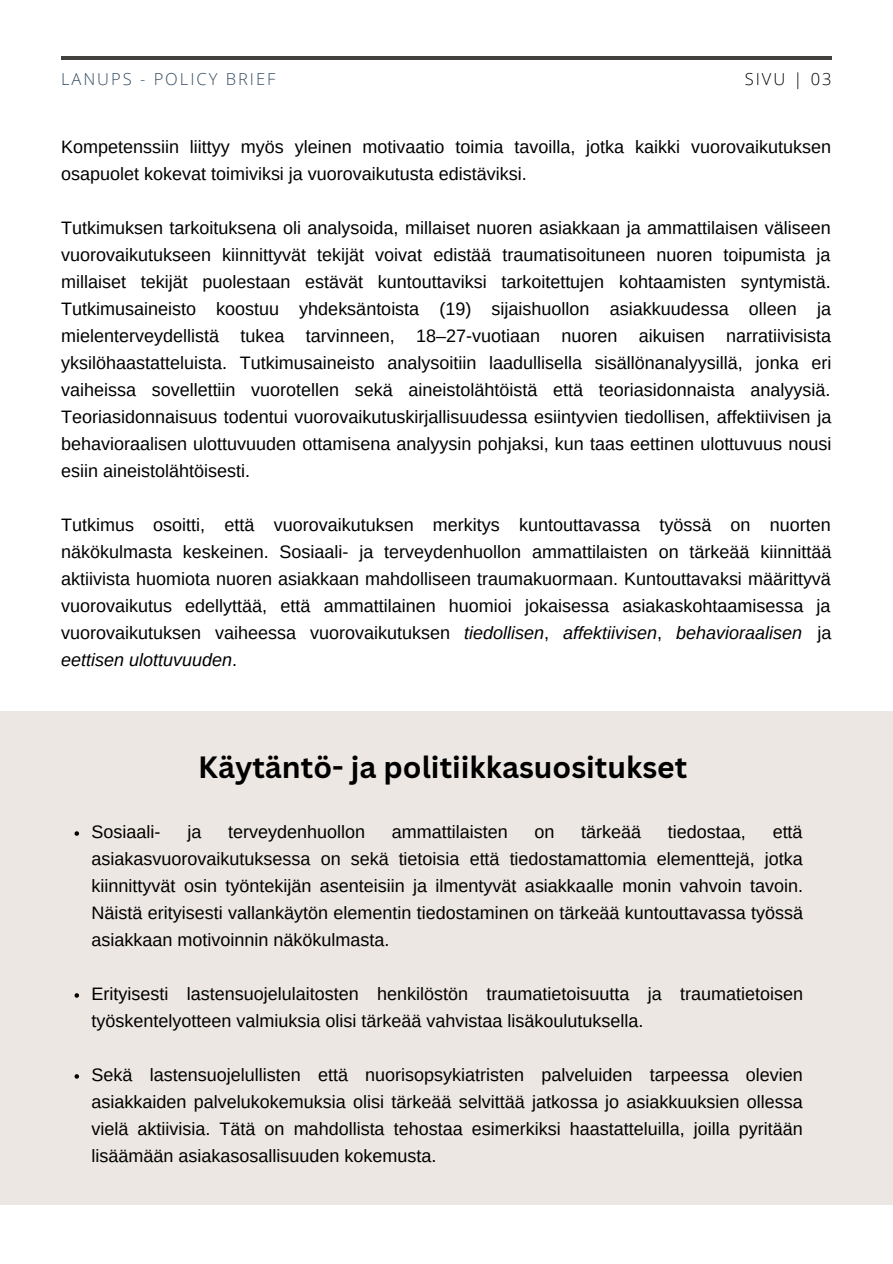
<style>
.page{position:relative;width:893px;height:1264px;background:#fff}
.page>*{position:absolute;margin:0;border:0;box-sizing:border-box;transform-origin:0 0}
.t1{font:700 30px "Canva Sans";color:#000}
.t2{font:18px/27px "Arimo";color:#000;text-align:justify}
.t3{font:300 16.5px "Open Sans";letter-spacing:.12em;color:#364d62}
.t4{font:300 16.5px "Open Sans";letter-spacing:.12em;color:#000}
.s1{font-style:italic}
</style>
<div class="page">
<hr style="left:61px;top:57px;width:770px;height:3px;background:#42413e">
<div style="left:0;top:711px;width:892px;height:493px;background:#ece7e2"></div>
<svg style="left:75px;top:831px;width:4px;height:4px"></svg>
<svg style="left:75px;top:993px;width:4px;height:4px"></svg>
<svg style="left:75px;top:1074px;width:4px;height:4px"></svg>
<p class="t3" style="left:61px;top:68px;width:216px">LANUPS - POLICY BRIEF</p>
<p class="t4" style="left:744px;top:68px;width:88px">SIVU | 03</p>
<p class="t2" style="left:61px;top:133px;width:771px">Kompetenssiin liittyy myös yleinen motivaatio toimia tavoilla, jotka kaikki vuorovaikutuksen osapuolet kokevat toimiviksi ja vuorovaikutusta edistäviksi.</p>
<p class="t2" style="left:61px;top:214px;width:771px">Tutkimuksen tarkoituksena oli analysoida, millaiset nuoren asiakkaan ja ammattilaisen väliseen vuorovaikutukseen kiinnittyvät tekijät voivat edistää traumatisoituneen nuoren toipumista ja millaiset tekijät puolestaan estävät kuntouttaviksi tarkoitettujen kohtaamisten syntymistä.<br>Tutkimusaineisto koostuu yhdeksäntoista (19) sijaishuollon asiakkuudessa olleen ja mielenterveydellistä tukea tarvinneen, 18–27-vuotiaan nuoren aikuisen narratiivisista yksilöhaastatteluista. Tutkimusaineisto analysoitiin laadullisella sisällönanalyysillä, jonka eri vaiheissa sovellettiin vuorotellen sekä aineistolähtöistä että teoriasidonnaista analyysiä.<br>Teoriasidonnaisuus todentui vuorovaikutuskirjallisuudessa esiintyvien tiedollisen, affektiivisen ja behavioraalisen ulottuvuuden ottamisena analyysin pohjaksi, kun taas eettinen ulottuvuus nousi esiin aineistolähtöisesti.</p>
<p class="t2" style="left:61px;top:511px;width:771px">Tutkimus osoitti, että vuorovaikutuksen merkitys kuntouttavassa työssä on nuorten näkökulmasta keskeinen. Sosiaali- ja terveydenhuollon ammattilaisten on tärkeää kiinnittää aktiivista huomiota nuoren asiakkaan mahdolliseen traumakuormaan. Kuntouttavaksi määrittyvä vuorovaikutus edellyttää, että ammattilainen huomioi jokaisessa asiakaskohtaamisessa ja vuorovaikutuksen vaiheessa vuorovaikutuksen <span class="s1">tiedollisen</span>, <span class="s1">affektiivisen</span>, <span class="s1">behavioraalisen</span> ja <span class="s1">eettisen ulottuvuuden</span>.</p>
<h1 class="t1" style="left:198px;top:746px;width:490px">Käytäntö- ja politiikkasuositukset</h1>
<p class="t2" style="left:92px;top:818px;width:70px">Sosiaali-</p>
<p class="t2" style="left:187px;top:818px;width:15px">ja</p>
<p class="t2" style="left:228px;top:818px;width:138px">terveydenhuollon</p>
<p class="t2" style="left:392px;top:818px;width:117px">ammattilaisten</p>
<p class="t2" style="left:534px;top:818px;width:21px">on</p>
<p class="t2" style="left:581px;top:818px;width:61px">tärkeää</p>
<p class="t2" style="left:668px;top:818px;width:79px">tiedostaa,</p>
<p class="t2" style="left:92px;top:818px;width:713px;text-indent:681px">että asiakasvuorovaikutuksessa on sekä tietoisia että tiedostamattomia elementtejä, jotka kiinnittyvät osin työntekijän asenteisiin ja ilmentyvät asiakkaalle monin vahvoin tavoin.<br>Näistä erityisesti vallankäytön elementin tiedostaminen on tärkeää kuntouttavassa työssä asiakkaan motivoinnin näkökulmasta.</p>
<p class="t2" style="left:92px;top:980px;width:713px">Erityisesti lastensuojelulaitosten henkilöstön traumatietoisuutta ja traumatietoisen työskentelyotteen valmiuksia olisi tärkeää vahvistaa lisäkoulutuksella.</p>
<p class="t2" style="left:92px;top:1061px;width:712px">Sekä lastensuojelullisten että nuorisopsykiatristen palveluiden tarpeessa olevien asiakkaiden palvelukokemuksia olisi tärkeää selvittää jatkossa jo asiakkuuksien ollessa vielä aktiivisia. Tätä on mahdollista tehostaa esimerkiksi haastatteluilla, joilla pyritään lisäämään asiakasosallisuuden kokemusta.</p>
</div>
